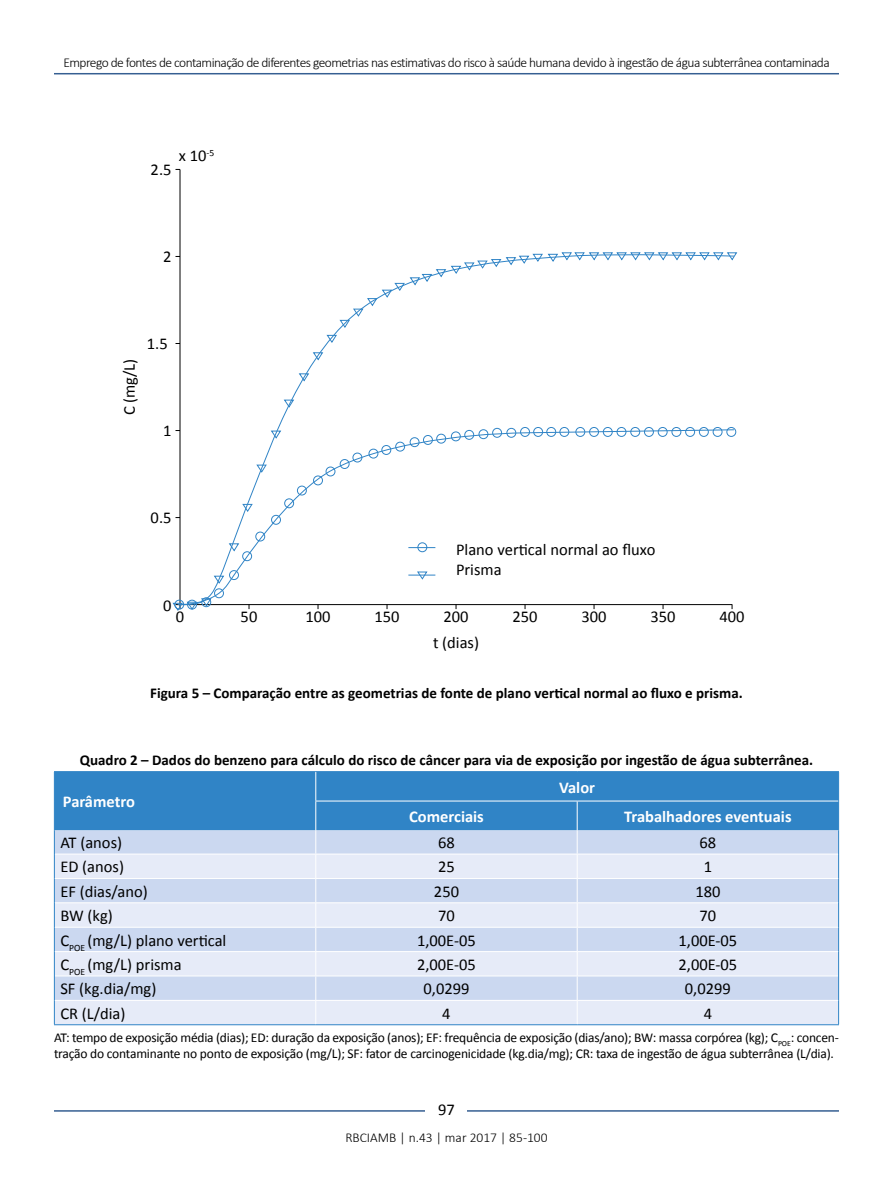
<style>
.page{position:relative;width:893px;height:1191px;background:#fff}
.page>*{position:absolute;margin:0;border:0;box-sizing:border-box;transform-origin:0 0}
.t1{font:16.5px/19.8px "Calibri";color:#000}
.t2{font:700 16.5px "Calibri";color:#fff}
.t3{font:700 15px "Calibri";color:#000}
.t4{font:13.5px/16.2px "Calibri";letter-spacing:-.015em;color:#000}
.t5{font:300 13.5px "Calibri";letter-spacing:-.04em;color:#000}
.t6{font:300 13.5px "Calibri";color:#000}
</style>
<div class="page">
<hr style="left:54px;top:73px;width:785px;height:1px;background:#365f92">
<hr style="left:54px;top:1110px;width:785px;height:1px;background:#365f92">
<div style="left:426px;top:1096px;width:41px;height:26px;background:#fff"></div>
<hr style="left:180px;top:169px;width:1px;height:440px;background:#000">
<svg style="left:172px;top:600px;width:38px;height:11px"></svg>
<svg style="left:561px;top:252px;width:177px;height:4px"></svg>
<div style="left:174px;top:600px;width:10px;height:9px;border:1px solid #3084c6;border-radius:50%"></div>
<div style="left:187px;top:600px;width:10px;height:9px;border:1px solid #3084c6;border-radius:50%"></div>
<div style="left:201px;top:597px;width:10px;height:10px;border:1px solid #3084c6;border-radius:50%"></div>
<div style="left:726px;top:427px;width:10px;height:10px;border:1px solid #3084c6;border-radius:50%"></div>
<svg style="left:178px;top:253px;width:557px;height:352px"></svg>
<div style="left:55px;top:772px;width:783px;height:58px;background:#3084c6"></div>
<div style="left:55px;top:830px;width:783px;height:23px;background:#cbd8f0"></div>
<svg style="left:55px;top:854px;width:783px;height:170px;background:#dae3f4"></svg>
<hr style="left:55px;top:878px;width:261px;height:1px;background:#fff">
<hr style="left:316px;top:878px;width:261px;height:1px;background:#fff">
<hr style="left:577px;top:878px;width:261px;height:1px;background:#fff">
<hr style="left:55px;top:902px;width:261px;height:1px;background:#fff">
<hr style="left:316px;top:902px;width:261px;height:1px;background:#fff">
<hr style="left:577px;top:902px;width:261px;height:1px;background:#fff">
<hr style="left:55px;top:927px;width:261px;height:1px;background:#fff">
<hr style="left:316px;top:927px;width:261px;height:1px;background:#fff">
<hr style="left:577px;top:927px;width:261px;height:1px;background:#fff">
<hr style="left:55px;top:951px;width:261px;height:1px;background:#fff">
<hr style="left:316px;top:951px;width:261px;height:1px;background:#fff">
<hr style="left:577px;top:951px;width:261px;height:1px;background:#fff">
<hr style="left:55px;top:975px;width:261px;height:1px;background:#fff">
<hr style="left:316px;top:975px;width:261px;height:1px;background:#fff">
<hr style="left:577px;top:975px;width:261px;height:1px;background:#fff">
<hr style="left:55px;top:1000px;width:261px;height:1px;background:#fff">
<hr style="left:316px;top:1000px;width:261px;height:1px;background:#fff">
<hr style="left:577px;top:1000px;width:261px;height:1px;background:#fff">
<hr style="left:54px;top:771px;width:262px;height:1px;background:#3084c6">
<hr style="left:316px;top:771px;width:261px;height:1px;background:#3084c6">
<hr style="left:577px;top:771px;width:262px;height:1px;background:#3084c6">
<svg style="left:54px;top:772px;width:1px;height:252px"></svg>
<svg style="left:838px;top:772px;width:1px;height:252px"></svg>
<hr style="left:54px;top:1024px;width:262px;height:1px;background:#3084c6">
<hr style="left:316px;top:1024px;width:261px;height:1px;background:#3084c6">
<hr style="left:577px;top:1024px;width:262px;height:1px;background:#3084c6">
<hr style="left:315px;top:800px;width:262px;height:1px;background:#fff">
<svg style="left:315px;top:772px;width:1px;height:252px"></svg>
<hr style="left:577px;top:800px;width:261px;height:1px;background:#fff">
<svg style="left:577px;top:801px;width:1px;height:223px"></svg>
<p class="t5" style="left:63px;top:54px;width:768px">Emprego de fontes de contaminação de diferentes geometrias nas estimativas do risco à saúde humana devido à ingestão de água subterrânea contaminada</p>
<p class="t1" style="left:151px;top:160px;width:22px">2.5</p>
<p class="t1" style="left:179px;top:146px;width:37px">x 10<sup>-5</sup></p>
<p class="t1" style="left:163px;top:247px;width:10px">2</p>
<p class="t1" style="left:120px;top:415px;width:58px;rotate:-90deg">C (mg/L)</p>
<p class="t1" style="left:147px;top:334px;width:22px">1.5</p>
<p class="t1" style="left:163px;top:421px;width:10px">1</p>
<p class="t1" style="left:151px;top:508px;width:22px">0.5</p>
<p class="t1" style="left:456px;top:539px;width:201px">Plano vertical normal ao fluxo<br>Prisma</p>
<p class="t1" style="left:163px;top:595px;width:10px">0</p>
<p class="t1" style="left:176px;top:606px;width:10px">0</p>
<p class="t1" style="left:241px;top:606px;width:18px">50</p>
<p class="t1" style="left:305px;top:606px;width:27px">100</p>
<p class="t1" style="left:374px;top:606px;width:27px">150</p>
<p class="t1" style="left:443px;top:606px;width:27px">200</p>
<p class="t1" style="left:512px;top:606px;width:27px">250</p>
<p class="t1" style="left:581px;top:606px;width:27px">300</p>
<p class="t1" style="left:650px;top:606px;width:27px">350</p>
<p class="t1" style="left:719px;top:606px;width:27px">400</p>
<p class="t1" style="left:433px;top:632px;width:48px">t (dias)</p>
<p class="t3" style="left:150px;top:684px;width:594px">Figura 5 – Comparação entre as geometrias de fonte de plano vertical normal ao fluxo e prisma.</p>
<p class="t3" style="left:80px;top:750px;width:735px">Quadro 2 – Dados do benzeno para cálculo do risco de câncer para via de exposição por ingestão de água subterrânea.</p>
<p class="t2" style="left:63px;top:791px;width:74px">Parâmetro</p>
<p class="t2" style="left:559px;top:776px;width:37px">Valor</p>
<p class="t2" style="left:409px;top:806px;width:76px">Comerciais</p>
<p class="t2" style="left:624px;top:806px;width:169px">Trabalhadores eventuais</p>
<p class="t1" style="left:60px;top:832px;width:63px">AT (anos)</p>
<p class="t1" style="left:438px;top:832px;width:18px">68</p>
<p class="t1" style="left:699px;top:832px;width:18px">68</p>
<p class="t1" style="left:60px;top:857px;width:65px">ED (anos)</p>
<p class="t1" style="left:438px;top:857px;width:18px">25</p>
<p class="t1" style="left:704px;top:857px;width:10px">1</p>
<p class="t1" style="left:60px;top:881px;width:89px">EF (dias/ano)</p>
<p class="t1" style="left:434px;top:881px;width:27px">250</p>
<p class="t1" style="left:695px;top:881px;width:27px">180</p>
<p class="t1" style="left:60px;top:906px;width:54px">BW (kg)</p>
<p class="t1" style="left:438px;top:906px;width:18px">70</p>
<p class="t1" style="left:700px;top:906px;width:18px">70</p>
<p class="t1" style="left:60px;top:930px;width:167px">C<sub>POE</sub> (mg/L) plano vertical</p>
<p class="t1" style="left:417px;top:930px;width:60px">1,00E-05</p>
<p class="t1" style="left:678px;top:930px;width:60px">1,00E-05</p>
<p class="t1" style="left:60px;top:954px;width:123px">C<sub>POE</sub> (mg/L) prisma</p>
<p class="t1" style="left:417px;top:954px;width:60px">2,00E-05</p>
<p class="t1" style="left:678px;top:954px;width:60px">2,00E-05</p>
<p class="t1" style="left:60px;top:979px;width:97px">SF (kg.dia/mg)</p>
<p class="t1" style="left:424px;top:979px;width:47px">0,0299</p>
<p class="t1" style="left:685px;top:979px;width:47px">0,0299</p>
<p class="t1" style="left:60px;top:1003px;width:67px">CR (L/dia)</p>
<p class="t1" style="left:442px;top:1003px;width:10px">4</p>
<p class="t1" style="left:704px;top:1003px;width:10px">4</p>
<p class="t4" style="left:54px;top:1029px;width:786px">AT: tempo de exposição média (dias); ED: duração da exposição (anos); EF: frequência de exposição (dias/ano); BW: massa corpórea (kg); C<sub>POE</sub>: concen&shy;tração do contaminante no ponto de exposição (mg/L); SF: fator de carcinogenicidade (kg.dia/mg); CR: taxa de ingestão de água subterrânea (L/dia).</p>
<p class="t1" style="left:438px;top:1100px;width:18px">97</p>
<p class="t6" style="left:345px;top:1129px;width:204px">RBCIAMB | n.43 | mar 2017 | 85-100</p>
</div>
